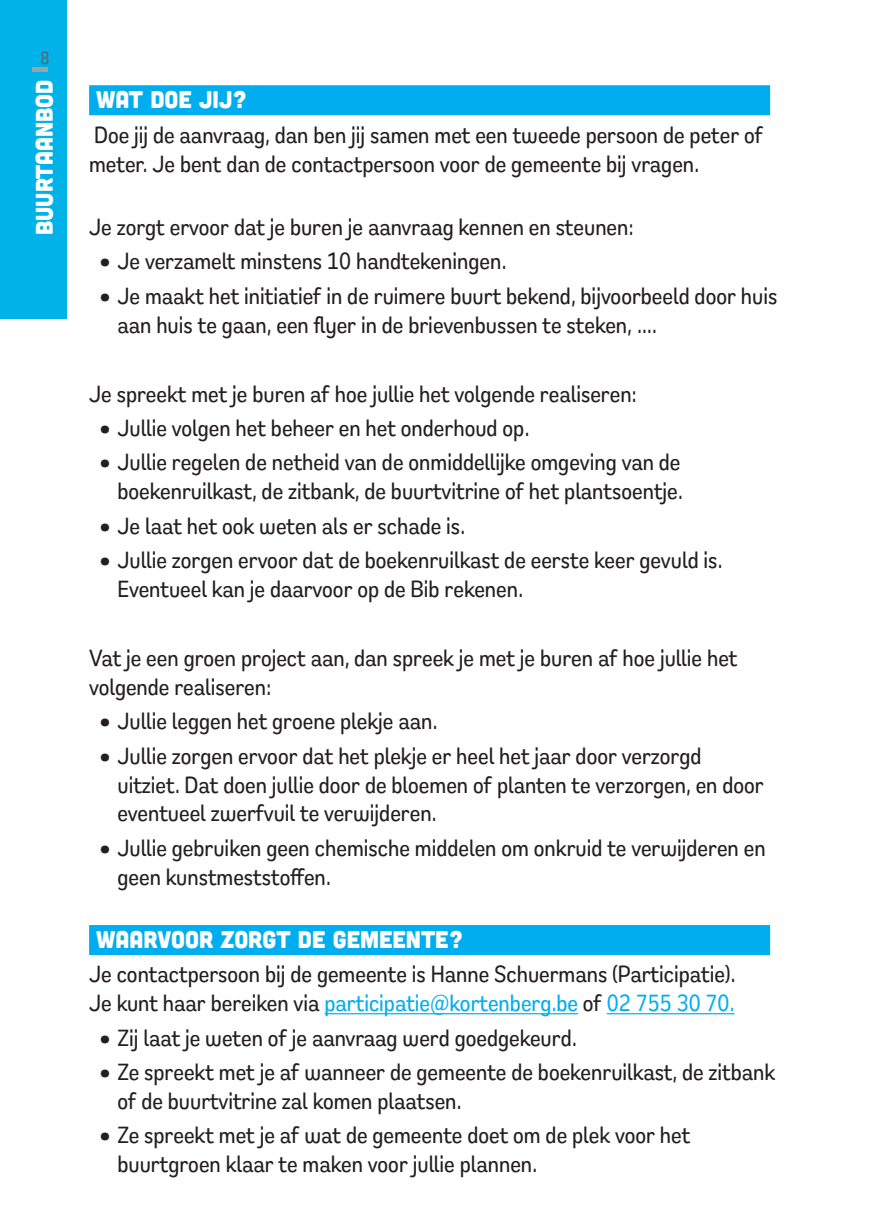
<style>
.page{position:relative;width:874px;height:1225px;background:#fff}
.page>*{position:absolute;margin:0;border:0;box-sizing:border-box;transform-origin:0 0}
.t1{font:500 24px/28.8px "Remora Sans W1";color:#231f20}
.t2{font:24px "Cubano";color:#fff}
.t3{font:500 18px "Remora Sans W1";color:#5c6366}
.s1{color:#00aeef}
</style>
<div class="page">
<div style="left:0;top:0;width:67px;height:319px;background:#00b2e8"></div>
<hr style="left:32px;top:67px;width:16px;height:4px;background:#9fa1a3">
<div style="left:89px;top:85px;width:680px;height:30px;background:#00aeef"></div>
<div style="left:89px;top:925px;width:680px;height:30px;background:#00aeef"></div>
<hr style="left:324px;top:1013px;width:253px;height:1px;background:#00aeef">
<hr style="left:606px;top:1013px;width:128px;height:1px;background:#00aeef">
<p class="t3" style="left:40px;top:46px;width:10px">8</p>
<p class="t2" style="left:29px;top:235px;width:157px;rotate:-90deg">BUURTAANBOD</p>
<p class="t2" style="left:96px;top:84px;width:152px">WAT DOE JIJ?</p>
<p class="t1" style="left:89px;top:120px;width:675px">Doe jij de aanvraag, dan ben jij samen met een tweede persoon de peter of meter. Je bent dan de contactpersoon voor de gemeente bij vragen.</p>
<p class="t1" style="left:89px;top:212px;width:545px">Je zorgt ervoor dat je buren je aanvraag kennen en steunen:</p>
<p class="t1" style="left:100px;top:246px;width:407px">• Je verzamelt minstens 10 handtekeningen.</p>
<p class="t1" style="left:117px;top:281px;width:661px;text-indent:-17px">• Je maakt het initiatief in de ruimere buurt bekend, bijvoorbeeld door huis aan huis te gaan, een flyer in de brievenbussen te steken, ….</p>
<p class="t1" style="left:89px;top:378px;width:548px">Je spreekt met je buren af hoe jullie het volgende realiseren:</p>
<p class="t1" style="left:100px;top:413px;width:430px">• Jullie volgen het beheer en het onderhoud op.</p>
<p class="t1" style="left:100px;top:447px;width:583px;text-align:right">• Jullie regelen de netheid van de onmiddellijke omgeving van de boekenruilkast, de zitbank, de buurtvitrine of het plantsoentje.</p>
<p class="t1" style="left:100px;top:511px;width:366px">• Je laat het ook weten als er schade is.</p>
<p class="t1" style="left:117px;top:545px;width:606px;text-indent:-17px">• Jullie zorgen ervoor dat de boekenruilkast de eerste keer gevuld is.<br>Eventueel kan je daarvoor op de Bib rekenen.</p>
<p class="t1" style="left:89px;top:643px;width:649px">Vat je een groen project aan, dan spreek je met je buren af hoe jullie het volgende realiseren:</p>
<p class="t1" style="left:100px;top:706px;width:338px">• Jullie leggen het groene plekje aan.</p>
<p class="t1" style="left:117px;top:740px;width:647px;text-indent:-17px">• Jullie zorgen ervoor dat het plekje er heel het jaar door verzorgd uitziet. Dat doen jullie door de bloemen of planten te verzorgen, en door eventueel zwerfvuil te verwijderen.</p>
<p class="t1" style="left:117px;top:833px;width:649px;text-indent:-17px">• Jullie gebruiken geen chemische middelen om onkruid te verwijderen en geen kunstmeststoffen.</p>
<p class="t2" style="left:96px;top:924px;width:368px">WAARVOOR ZORGT DE GEMEENTE?</p>
<p class="t1" style="left:89px;top:959px;width:647px">Je contactpersoon bij de gemeente is Hanne Schuermans (Participatie).<br>Je kunt haar bereiken via <span class="s1">participatie@kortenberg.be</span> of <span class="s1">02 755 30 70.</span></p>
<p class="t1" style="left:100px;top:1022px;width:477px">• Zij laat je weten of je aanvraag werd goedgekeurd.</p>
<p class="t1" style="left:117px;top:1057px;width:659px;text-indent:-17px">• Ze spreekt met je af wanneer de gemeente de boekenruilkast, de zitbank of de buurtvitrine zal komen plaatsen.</p>
<p class="t1" style="left:117px;top:1120px;width:574px;text-indent:-17px">• Ze spreekt met je af wat de gemeente doet om de plek voor het buurtgroen klaar te maken voor jullie plannen.</p>
</div>
